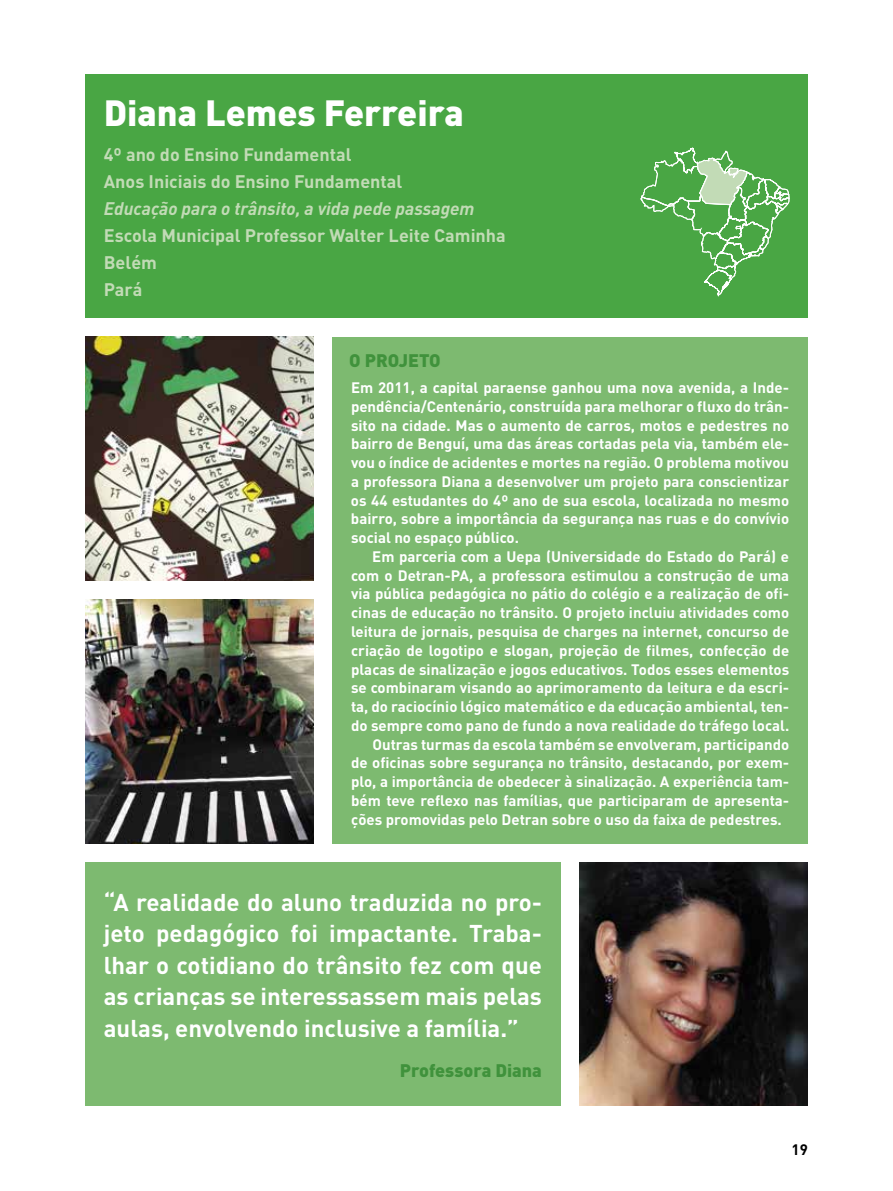
<style>
.page{position:relative;width:893px;height:1191px;background:#fff}
.page>*{position:absolute;margin:0;border:0;box-sizing:border-box;transform-origin:0 0}
.t1{font:900 36px "DIN";color:#fff}
.t2{font:700 24px/31.5px "DIN";color:#fff;text-align:justify}
.t3{font:700 18px/27px "DIN";color:#c2dbb6}
.t4{font:italic 700 18px "DIN";color:#c2dbb6}
.t5{font:900 18px "DIN";color:#40923c}
.t6{font:700 15px/18.8px "DIN";color:#fff;text-align:justify}
.t7{font:700 15px "DIN";color:#000}
</style>
<div class="page">
<img style="left:579px;top:862px;width:229px;height:244px">
<div style="left:85px;top:862px;width:476px;height:244px;background:#7dba70"></div>
<div style="left:332px;top:337px;width:476px;height:506px;background:#7dba70"></div>
<img style="left:85px;top:337px;width:228px;height:244px">
<img style="left:85px;top:599px;width:228px;height:244px">
<div style="left:85px;top:74px;width:723px;height:244px;background:#49a644"></div>
<svg style="left:640px;top:147px;width:150px;height:149px"></svg>
<h1 class="t1" style="left:104px;top:89px;width:361px">Diana Lemes Ferreira</h1>
<p class="t3" style="left:104px;top:140px;width:300px">4º ano do Ensino Fundamental<br>Anos Iniciais do Ensino Fundamental</p>
<p class="t4" style="left:104px;top:197px;width:372px">Educação para o trânsito, a vida pede passagem</p>
<p class="t3" style="left:104px;top:221px;width:403px">Escola Municipal Professor Walter Leite Caminha<br>Belém<br>Pará</p>
<p class="t5" style="left:349px;top:348px;width:11px">opro</p>
<p class="t5" style="left:399px;top:348px;width:21px">jeto</p>
<p class="t6" style="left:351px;top:378px;width:440px">Em 2011, a capital paraense ganhou uma nova avenida, a Inde&shy;pendência/Centenário, construída para melhorar o fluxo do trân&shy;sito na cidade. Mas o aumento de carros, motos e pedestres no bairro de Benguí, uma das áreas cortadas pela via, também ele&shy;vou o índice de acidentes e mortes na região. O problema motivou a professora Diana a desenvolver um projeto para conscientizar os 44 estudantes do 4º ano de sua escola, localizada no mesmo bairro, sobre a importância da segurança nas ruas e do convívio social no espaço público.</p>
<p class="t6" style="left:372px;top:546px;width:418px">Em parceria com a Uepa (Universidade do Estado do Pará) e</p>
<p class="t6" style="left:351px;top:565px;width:440px">com o Detran-PA, a professora estimulou a construção de uma</p>
<p class="t6" style="left:351px;top:584px;width:440px">via pública pedagógica no pátio do colégio e a realização de ofi-</p>
<p class="t6" style="left:351px;top:603px;width:440px">cinas de educação no trânsito. O projeto incluiu atividades como</p>
<p class="t6" style="left:351px;top:621px;width:440px">leitura de jornais, pesquisa de charges na internet, concurso de</p>
<p class="t6" style="left:351px;top:640px;width:440px">criação de logotipo e slogan, projeção de filmes, confecção de</p>
<p class="t6" style="left:351px;top:659px;width:440px">placas de sinalização e jogos educativos. Todos esses elementos</p>
<p class="t6" style="left:351px;top:678px;width:440px">se combinaram visando ao aprimoramento da leitura e da escri-</p>
<p class="t6" style="left:351px;top:696px;width:440px">ta, do raciocínio lógico matemático e da educação ambiental, ten-</p>
<p class="t6" style="left:351px;top:715px;width:440px">do sempre como pano de fundo a nova realidade do tráfego local.</p>
<p class="t6" style="left:372px;top:734px;width:418px">Outras turmas da escola também se envolveram, participando</p>
<p class="t6" style="left:351px;top:753px;width:440px">de oficinas sobre segurança no trânsito, destacando, por exem-</p>
<p class="t6" style="left:351px;top:771px;width:440px">plo, a importância de obedecer à sinalização. A experiência tam-</p>
<p class="t6" style="left:351px;top:790px;width:440px">bém teve reflexo nas famílias, que participaram de apresenta-</p>
<p class="t6" style="left:351px;top:809px;width:432px">ções promovidas pelo Detran sobre o uso da faixa de pedestres.</p>
<h2 class="t2" style="left:104px;top:885px;width:440px">“A realidade do aluno traduzida no pro&shy;jeto pedagógico foi impactante. Traba&shy;lhar o cotidiano do trânsito fez com que as crianças se interessassem mais pelas aulas, envolvendo inclusive a família.”</h2>
<p class="t5" style="left:400px;top:1058px;width:144px">Professora Diana</p>
<p class="t7" style="left:792px;top:1139px;width:18px">19</p>
</div>
